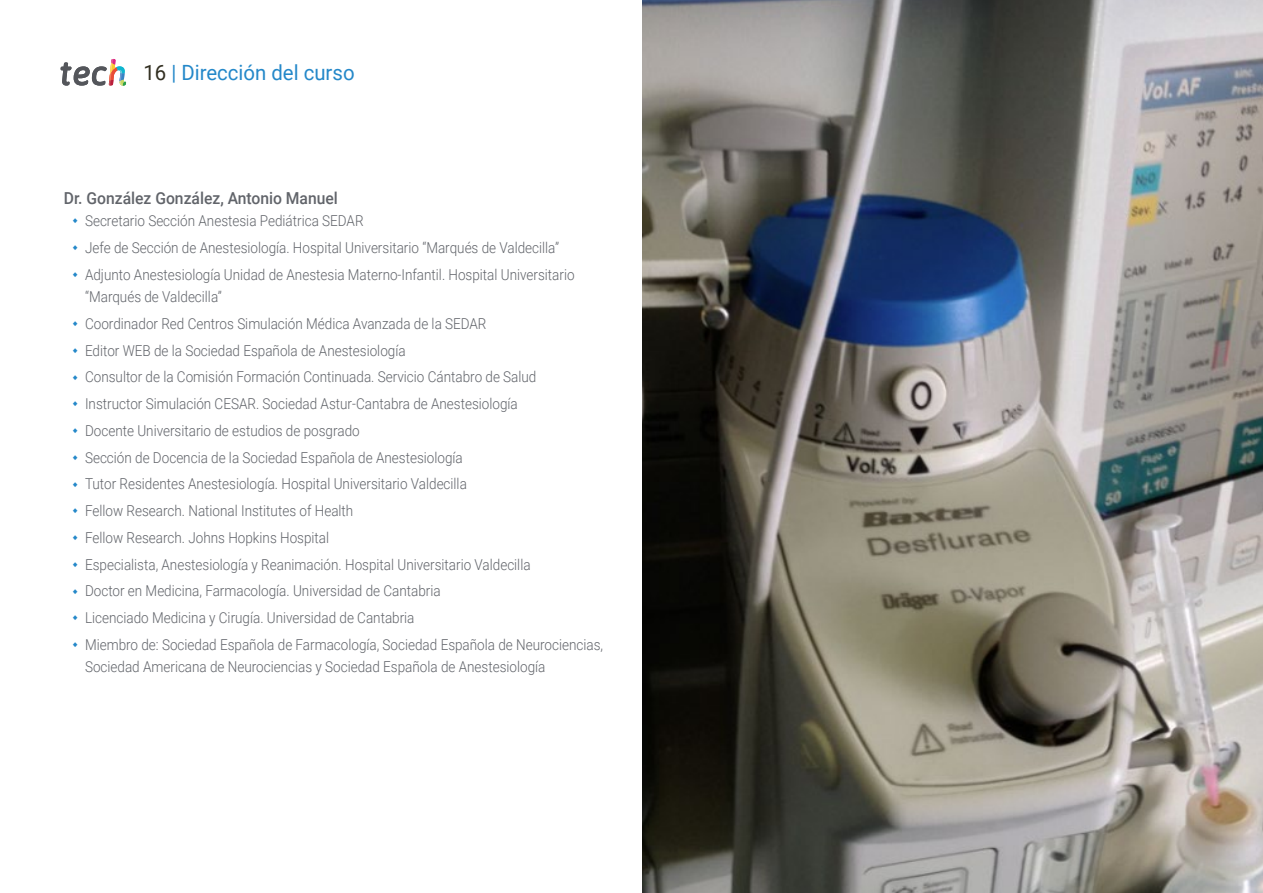
<style>
.page{position:relative;width:1263px;height:893px;background:#fff}
.page>*{position:absolute;margin:0;border:0;box-sizing:border-box;transform-origin:0 0}
.t1{font:21px "Roboto";color:#2488c9}
.t2{font:500 16.5px "Roboto";color:#61646a;scale:.95 1}
.t3{font:300 15px/26.7px "Roboto";color:#61646a;scale:.9 1}
.s1{color:#312e20}
</style>
<div class="page">
<img style="left:642px;top:0;width:621px;height:893px">
<svg style="left:61px;top:59px;width:65px;height:27px"></svg>
<h1 class="t1" style="left:144px;top:57px;width:213px"><span class="s1">16</span> | Dirección del curso</h1>
<p class="t2" style="left:64px;top:186px;width:290px">Dr. González González, Antonio Manuel</p>
<p class="t3" style="left:85px;top:207px;width:545px">Secretario Sección Anestesia Pediátrica SEDAR<br>Jefe de Sección de Anestesiología. Hospital Universitario “Marqués de Valdecilla”<br>Adjunto Anestesiología Unidad de Anestesia Materno-Infantil. Hospital Universitario</p>
<p class="t3" style="left:85px;top:283px;width:577px">“Marqués de Valdecilla”<br>Coordinador Red Centros Simulación Médica Avanzada de la SEDAR<br>Editor WEB de la Sociedad Española de Anestesiología<br>Consultor de la Comisión Formación Continuada. Servicio Cántabro de Salud<br>Instructor Simulación CESAR. Sociedad Astur-Cantabra de Anestesiología<br>Docente Universitario de estudios de posgrado<br>Sección de Docencia de la Sociedad Española de Anestesiología<br>Tutor Residentes Anestesiología. Hospital Universitario Valdecilla<br>Fellow Research. National Institutes of Health<br>Fellow Research. Johns Hopkins Hospital<br>Especialista, Anestesiología y Reanimación. Hospital Universitario Valdecilla<br>Doctor en Medicina, Farmacología. Universidad de Cantabria<br>Licenciado Medicina y Cirugía. Universidad de Cantabria<br>Miembro de: Sociedad Española de Farmacología, Sociedad Española de Neurociencias,</p>
<p class="t3" style="left:85px;top:653px;width:513px">Sociedad Americana de Neurociencias y Sociedad Española de Anestesiología</p>
</div>
